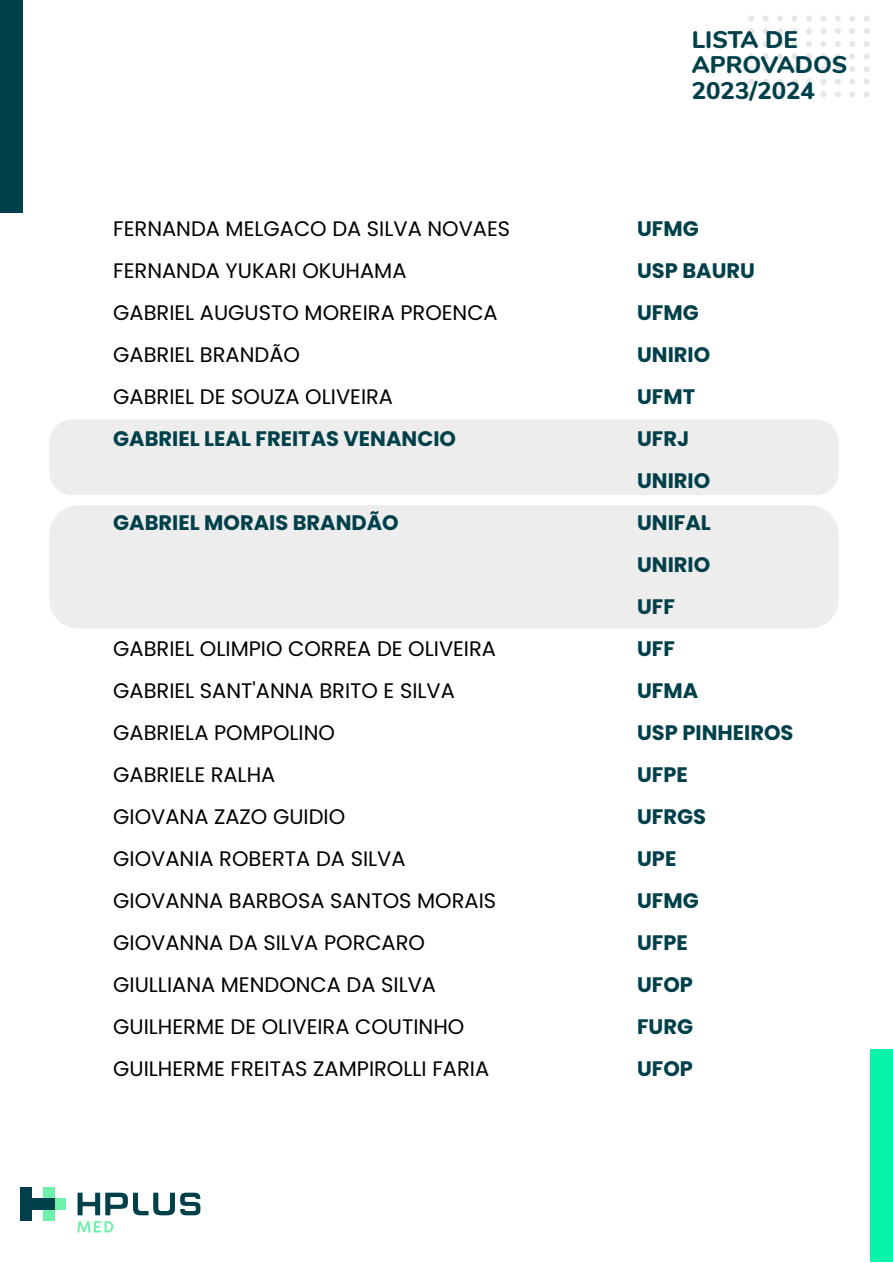
<style>
.page{position:relative;width:893px;height:1263px;background:#fff}
.page>*{position:absolute;margin:0;border:0;box-sizing:border-box;transform-origin:0 0}
.t1{font:800 24px/25.5px "Nunito";color:#00404a}
.t2{font:21px/42px "Poppins";color:#000}
.t3{font:700 21px/42px "Poppins";color:#00404a}
</style>
<div class="page">
<div style="left:49px;top:505px;width:790px;height:123px;background:#ededed;border-radius:29px"></div>
<div style="left:49px;top:419px;width:790px;height:76px;background:#ededed;border-radius:23px"></div>
<div style="left:870px;top:1049px;width:22px;height:213px;background:#07f3a8"></div>
<div style="left:0;top:0;width:23px;height:213px;background:#00404a"></div>
<div style="left:748px;top:15px;width:6px;height:7px;background:#e6e7e8;border-radius:50%"></div>
<div style="left:763px;top:15px;width:6px;height:7px;background:#e6e7e8;border-radius:50%"></div>
<div style="left:777px;top:15px;width:6px;height:7px;background:#e6e7e8;border-radius:50%"></div>
<div style="left:791px;top:15px;width:7px;height:7px;background:#e6e7e8;border-radius:50%"></div>
<div style="left:806px;top:15px;width:6px;height:7px;background:#e6e7e8;border-radius:50%"></div>
<div style="left:820px;top:15px;width:6px;height:7px;background:#e6e7e8;border-radius:50%"></div>
<div style="left:835px;top:15px;width:6px;height:7px;background:#e6e7e8;border-radius:50%"></div>
<div style="left:849px;top:15px;width:6px;height:7px;background:#e6e7e8;border-radius:50%"></div>
<div style="left:864px;top:15px;width:6px;height:7px;background:#e6e7e8;border-radius:50%"></div>
<svg style="left:748px;top:28px;width:6px;height:6px"></svg>
<svg style="left:763px;top:28px;width:6px;height:6px"></svg>
<svg style="left:777px;top:28px;width:6px;height:6px"></svg>
<div style="left:791px;top:28px;width:7px;height:6px;background:#e6e7e8;border-radius:50%"></div>
<svg style="left:806px;top:28px;width:6px;height:6px"></svg>
<svg style="left:820px;top:28px;width:6px;height:6px"></svg>
<svg style="left:835px;top:28px;width:6px;height:6px"></svg>
<svg style="left:849px;top:28px;width:6px;height:6px"></svg>
<svg style="left:864px;top:28px;width:6px;height:6px"></svg>
<svg style="left:748px;top:41px;width:6px;height:6px"></svg>
<svg style="left:763px;top:41px;width:6px;height:6px"></svg>
<svg style="left:777px;top:41px;width:6px;height:6px"></svg>
<div style="left:791px;top:41px;width:7px;height:6px;background:#e6e7e8;border-radius:50%"></div>
<svg style="left:806px;top:41px;width:6px;height:6px"></svg>
<svg style="left:820px;top:41px;width:6px;height:6px"></svg>
<svg style="left:835px;top:41px;width:6px;height:6px"></svg>
<svg style="left:849px;top:41px;width:6px;height:6px"></svg>
<svg style="left:864px;top:41px;width:6px;height:6px"></svg>
<svg style="left:748px;top:53px;width:6px;height:6px"></svg>
<svg style="left:763px;top:53px;width:6px;height:6px"></svg>
<svg style="left:777px;top:53px;width:6px;height:6px"></svg>
<div style="left:791px;top:53px;width:7px;height:6px;background:#e6e7e8;border-radius:50%"></div>
<svg style="left:806px;top:53px;width:6px;height:6px"></svg>
<svg style="left:820px;top:53px;width:6px;height:6px"></svg>
<svg style="left:835px;top:53px;width:6px;height:6px"></svg>
<svg style="left:849px;top:53px;width:6px;height:6px"></svg>
<svg style="left:864px;top:53px;width:6px;height:6px"></svg>
<svg style="left:748px;top:66px;width:6px;height:6px"></svg>
<svg style="left:763px;top:66px;width:6px;height:6px"></svg>
<svg style="left:777px;top:66px;width:6px;height:6px"></svg>
<div style="left:791px;top:66px;width:7px;height:6px;background:#e6e7e8;border-radius:50%"></div>
<svg style="left:806px;top:66px;width:6px;height:6px"></svg>
<svg style="left:820px;top:66px;width:6px;height:6px"></svg>
<svg style="left:835px;top:66px;width:6px;height:6px"></svg>
<svg style="left:849px;top:66px;width:6px;height:6px"></svg>
<svg style="left:864px;top:66px;width:6px;height:6px"></svg>
<svg style="left:748px;top:79px;width:6px;height:6px"></svg>
<svg style="left:763px;top:79px;width:6px;height:6px"></svg>
<svg style="left:777px;top:79px;width:6px;height:6px"></svg>
<div style="left:791px;top:79px;width:7px;height:6px;background:#e6e7e8;border-radius:50%"></div>
<svg style="left:806px;top:79px;width:6px;height:6px"></svg>
<svg style="left:820px;top:79px;width:6px;height:6px"></svg>
<svg style="left:835px;top:79px;width:6px;height:6px"></svg>
<svg style="left:849px;top:79px;width:6px;height:6px"></svg>
<svg style="left:864px;top:79px;width:6px;height:6px"></svg>
<svg style="left:748px;top:91px;width:6px;height:6px"></svg>
<svg style="left:763px;top:91px;width:6px;height:6px"></svg>
<svg style="left:777px;top:91px;width:6px;height:6px"></svg>
<div style="left:791px;top:91px;width:7px;height:6px;background:#e6e7e8;border-radius:50%"></div>
<svg style="left:806px;top:91px;width:6px;height:6px"></svg>
<svg style="left:820px;top:91px;width:6px;height:6px"></svg>
<svg style="left:835px;top:91px;width:6px;height:6px"></svg>
<svg style="left:849px;top:91px;width:6px;height:6px"></svg>
<svg style="left:864px;top:91px;width:6px;height:6px"></svg>
<div style="left:55px;top:1198px;width:11px;height:12px;background:#70f1aa"></div>
<div style="left:43px;top:1187px;width:12px;height:11px;background:#70f1aa"></div>
<div style="left:43px;top:1210px;width:12px;height:11px;background:#70f1aa"></div>
<div style="left:43px;top:1198px;width:12px;height:12px;background:#00404a"></div>
<div style="left:32px;top:1198px;width:11px;height:12px;background:#00404a"></div>
<div style="left:20px;top:1187px;width:12px;height:11px;background:#00404a"></div>
<div style="left:20px;top:1198px;width:12px;height:12px;background:#00404a"></div>
<div style="left:20px;top:1210px;width:12px;height:11px;background:#00404a"></div>
<svg style="left:78px;top:1193px;width:122px;height:22px"></svg>
<svg style="left:77px;top:1221px;width:36px;height:11px"></svg>
<p class="t2" style="left:113px;top:208px;width:399px">FERNANDA MELGACO DA SILVA NOVAES<br>FERNANDA YUKARI OKUHAMA<br>GABRIEL AUGUSTO MOREIRA PROENCA<br>GABRIEL BRANDÃO<br>GABRIEL DE SOUZA OLIVEIRA</p>
<p class="t3" style="left:113px;top:418px;width:344px">GABRIEL LEAL FREITAS VENANCIO</p>
<p class="t3" style="left:113px;top:502px;width:287px">GABRIEL MORAIS BRANDÃO</p>
<p class="t2" style="left:113px;top:628px;width:384px">GABRIEL OLIMPIO CORREA DE OLIVEIRA<br>GABRIEL SANT'ANNA BRITO E SILVA<br>GABRIELA POMPOLINO<br>GABRIELE RALHA<br>GIOVANA ZAZO GUIDIO<br>GIOVANIA ROBERTA DA SILVA<br>GIOVANNA BARBOSA SANTOS MORAIS<br>GIOVANNA DA SILVA PORCARO<br>GIULLIANA MENDONCA DA SILVA<br>GUILHERME DE OLIVEIRA COUTINHO<br>GUILHERME FREITAS ZAMPIROLLI FARIA</p>
<p class="t1" style="left:692px;top:25px;width:157px">LISTA DE<br>APROVADOS<br>2023/2024</p>
<p class="t3" style="left:637px;top:208px;width:158px">UFMG<br>USP BAURU<br>UFMG<br>UNIRIO<br>UFMT<br>UFRJ<br>UNIRIO<br>UNIFAL<br>UNIRIO<br>UFF<br>UFF<br>UFMA<br>USP PINHEIROS<br>UFPE<br>UFRGS<br>UPE<br>UFMG<br>UFPE<br>UFOP<br>FURG<br>UFOP</p>
</div>
